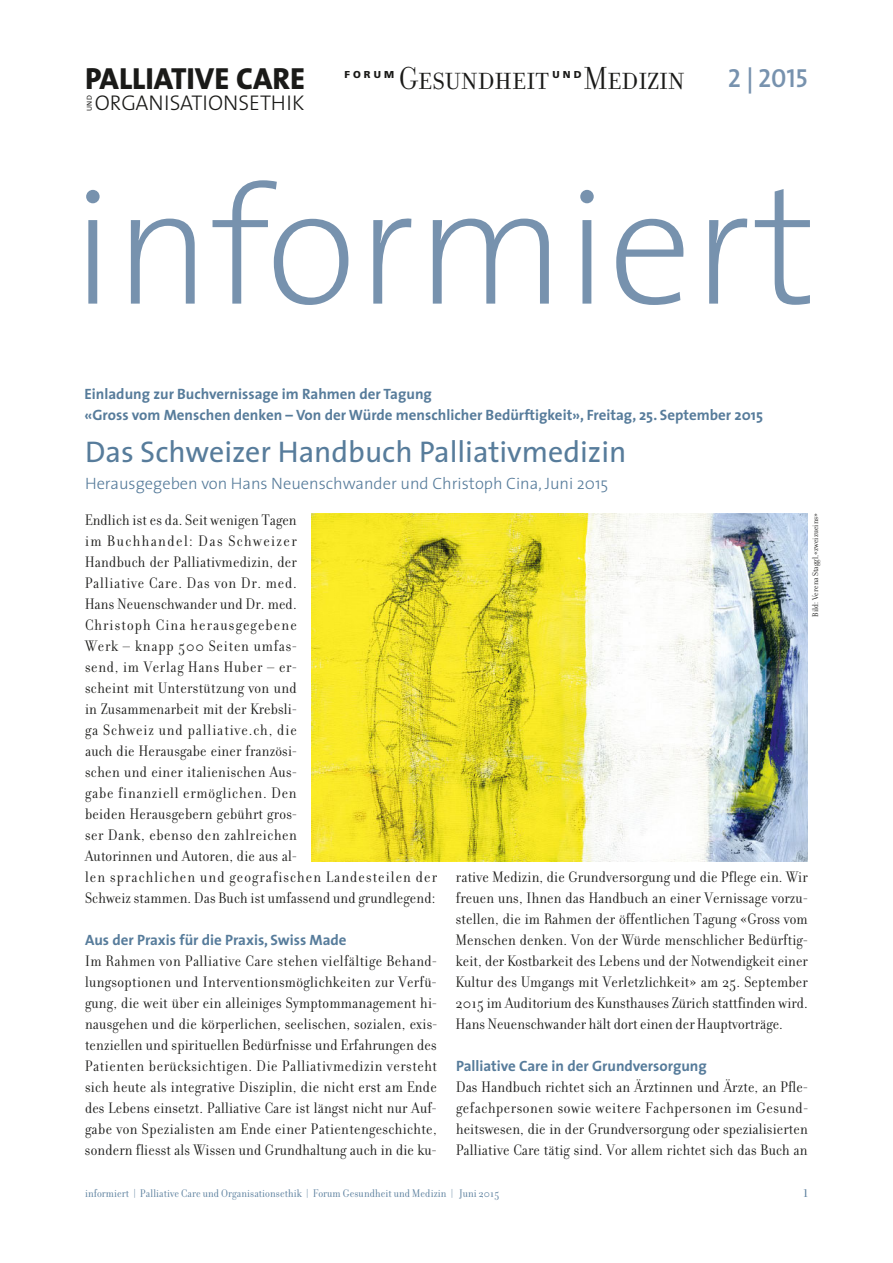
<style>
.page{position:relative;width:893px;height:1263px;background:#fff}
.page>*{position:absolute;margin:0;border:0;box-sizing:border-box;transform-origin:0 0}
.t1{font:200 168px "The Sans";color:#7792ae}
.t2{font:34.35px "Filosofia Grand S Caps";color:#1a1a18}
.t3{font:800 30.75px "The Sans";color:#1a1a18}
.t4{font:30px "The Sans";color:#577c9b}
.t5{font:300 21.3px "The Sans";color:#1a1a18}
.t6{font:16.5px/21px "Filosofia Grand";letter-spacing:.015em;color:#1a1a18;text-align:justify}
.t7{font:300 16.5px "The Sans";color:#577c9b}
.t8{font:16.5px "Filosofia Grand All SC";color:#577c9b}
.t9{font:700 15px/21px "The Sans";color:#577c9b}
.t10{font:12px "Filosofia Grand";letter-spacing:.01em;color:#577c9b}
.t11{font:900 10.05px "Frutiger";letter-spacing:.305em;color:#1a1a18}
.t12{font:9px "Filosofia Grand";letter-spacing:.01em;color:#1a1a18}
.t13{font:7.2px "The Sans";color:#1a1a18}
.s1{font-family:"The Sans Semi Bold Caps";font-size:26.25px;color:#7792ae}
</style>
<div class="page">
<img style="left:312px;top:513px;width:496px;height:348px">
<h3 class="t3" style="left:85px;top:67px;width:222px">PALLIATIVE CARE</h3>
<p class="t13" style="left:87px;top:111px;width:17px;rotate:-90deg">UND</p>
<p class="t5" style="left:95px;top:95px;width:211px">ORGANISATIONSETHIK</p>
<h2 class="t2" style="left:399px;top:67px;width:411px">Gesundheit Medizin <span class="s1">2 | 2015</span></h2>
<p class="t11" style="left:344px;top:70px;width:51px">FORUM</p>
<p class="t11" style="left:553px;top:70px;width:30px">UND</p>
<h1 class="t1" style="left:72px;top:181px;width:747px">informiert</h1>
<p class="t9" style="left:84px;top:385px;width:680px">Einladung zur Buchvernissage im Rahmen der Tagung<br>«Gross vom Menschen denken – Von der Würde menschlicher Bedürftigkeit», Freitag, 25. September 2015</p>
<h3 class="t4" style="left:85px;top:440px;width:543px">Das Schweizer Handbuch Palliativmedizin</h3>
<p class="t7" style="left:85px;top:477px;width:525px">Herausgegeben von Hans Neuenschwander und Christoph Cina, Juni 2015</p>
<p class="t6" style="left:85px;top:511px;width:354px;text-align:left">Endlich ist es da. Seit wenigen Tagen<br>im Buchhandel: Das Schweizer<br>Handbuch der Palliativmedizin, der<br>Palliative Care. Das von Dr. med.<br>Hans Neuenschwander und Dr. med.<br>Christoph Cina herausgegebene<br>Werk – knapp 500 Seiten umfas-<br>send, im Verlag Hans Huber – er-<br>scheint mit Unterstützung von und<br>in Zusammenarbeit mit der Krebsli-<br>ga Schweiz und palliative.ch, die<br>auch die Herausgabe einer französi-<br>schen und einer italienischen Aus-<br>gabe finanziell ermöglichen. Den<br>beiden Herausgebern gebührt gros-<br>ser Dank, ebenso den zahlreichen<br>Autorinnen und Autoren, die aus al-<br>len sprachlichen und geografischen Landesteilen der Schweiz stammen. Das Buch ist umfassend und grundlegend:</p>
<p class="t9" style="left:85px;top:931px;width:263px">Aus der Praxis für die Praxis, Swiss Made</p>
<p class="t6" style="left:85px;top:952px;width:354px">Im Rahmen von Palliative Care stehen vielfältige Behand&shy;lungsoptionen und Interventionsmöglichkeiten zur Verfü&shy;gung, die weit über ein alleiniges Symptommanagement hi&shy;nausgehen und die körperlichen, seelischen, sozialen, exis&shy;tenziellen und spirituellen Bedürfnisse und Erfahrungen des Patienten berücksichtigen. Die Palliativmedizin versteht sich heute als integrative Disziplin, die nicht erst am Ende des Lebens einsetzt. Palliative Care ist längst nicht nur Auf&shy;gabe von Spezialisten am Ende einer Patientengeschichte, sondern fliesst als Wissen und Grundhaltung auch in die ku-</p>
<p class="t12" style="left:812px;top:617px;width:105px;rotate:-90deg">Bild: Verena Staggl,«zweizueins»</p>
<p class="t6" style="left:456px;top:868px;width:353px">rative Medizin, die Grundversorgung und die Pflege ein. Wir freuen uns, Ihnen das Handbuch an einer Vernissage vorzu&shy;stellen, die im Rahmen der öffentlichen Tagung «Gross vom Menschen denken. Von der Würde menschlicher Bedürftig&shy;keit, der Kostbarkeit des Lebens und der Notwendigkeit einer Kultur des Umgangs mit Verletzlichkeit» am 25. September 2015 im Auditorium des Kunsthauses Zürich stattfinden wird.<br>Hans Neuenschwander hält dort einen der Hauptvorträge.</p>
<p class="t9" style="left:456px;top:1057px;width:252px">Palliative Care in der Grundversorgung</p>
<p class="t6" style="left:456px;top:1078px;width:354px">Das Handbuch richtet sich an Ärztinnen und Ärzte, an Pfle&shy;gefachpersonen sowie weitere Fachpersonen im Gesund&shy;heitswesen, die in der Grundversorgung oder spezialisierten Palliative Care tätig sind. Vor allem richtet sich das Buch an</p>
<p class="t10" style="left:85px;top:1189px;width:416px">informiert | Palliative Care und Organisationsethik | Forum Gesundheit und Medizin | Juni 2015</p>
<p class="t8" style="left:803px;top:1186px;width:6px">1</p>
</div>
